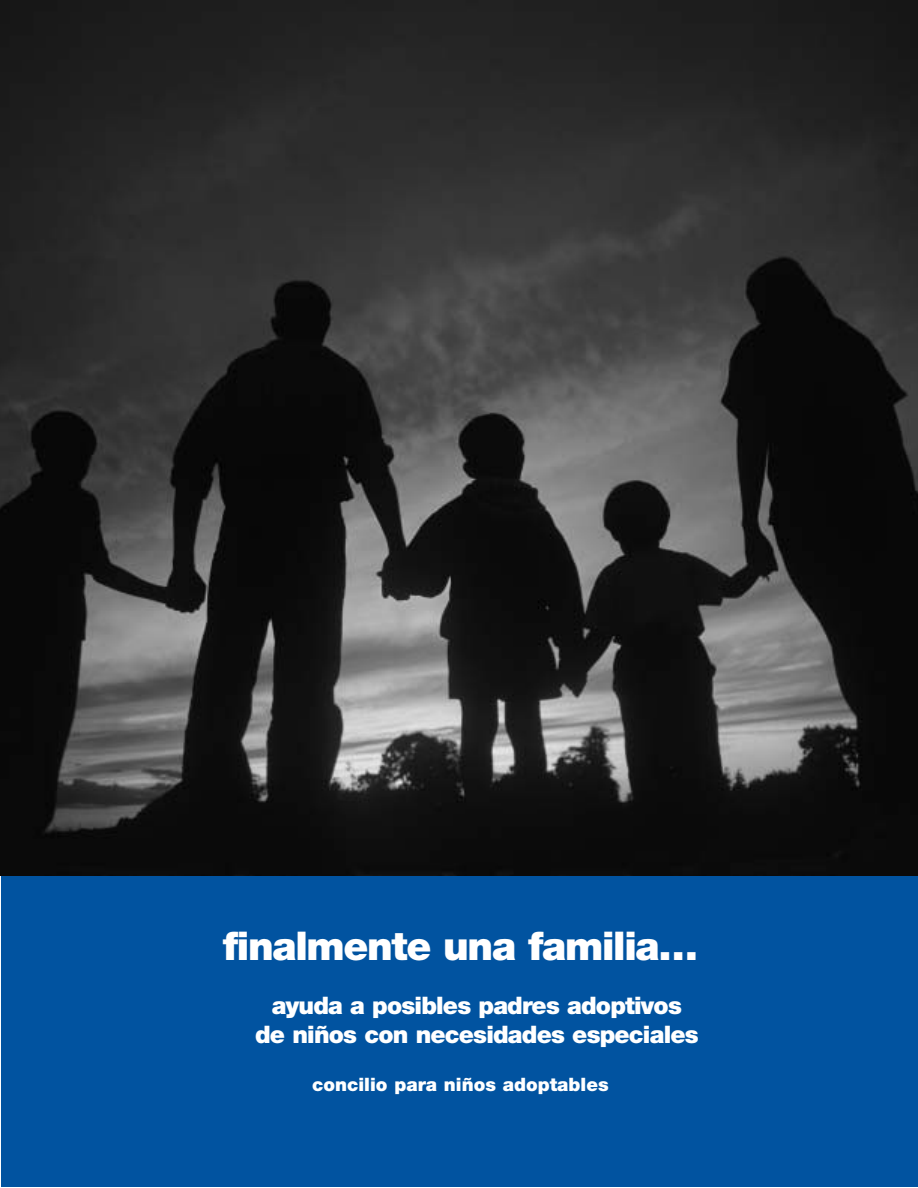
<style>
.page{position:relative;width:918px;height:1188px;background:#fff}
.page>*{position:absolute;margin:0;border:0;box-sizing:border-box;transform-origin:0 0}
.t1{font:900 39.75px "Helvetica Neue";letter-spacing:-.035em;color:#fff}
.t2{font:900 24.15px/29px "Helvetica Neue";letter-spacing:-.035em;color:#fff;text-align:center}
.t3{font:900 18.45px "Helvetica Neue";color:#fff}
</style>
<div class="page">
<div style="left:1px;top:875px;width:917px;height:312px;background:#0153a0"></div>
<img style="left:0;top:0;width:918px;height:875px">
<h1 class="t1" style="left:223px;top:932px;width:477px">finalmente una familia…</h1>
<p class="t2" style="left:255px;top:993px;width:445px">ayuda a posibles padres adoptivos de niños con necesidades especiales</p>
<p class="t3" style="left:312px;top:1078px;width:298px">concilio para niños adoptables</p>
</div>
